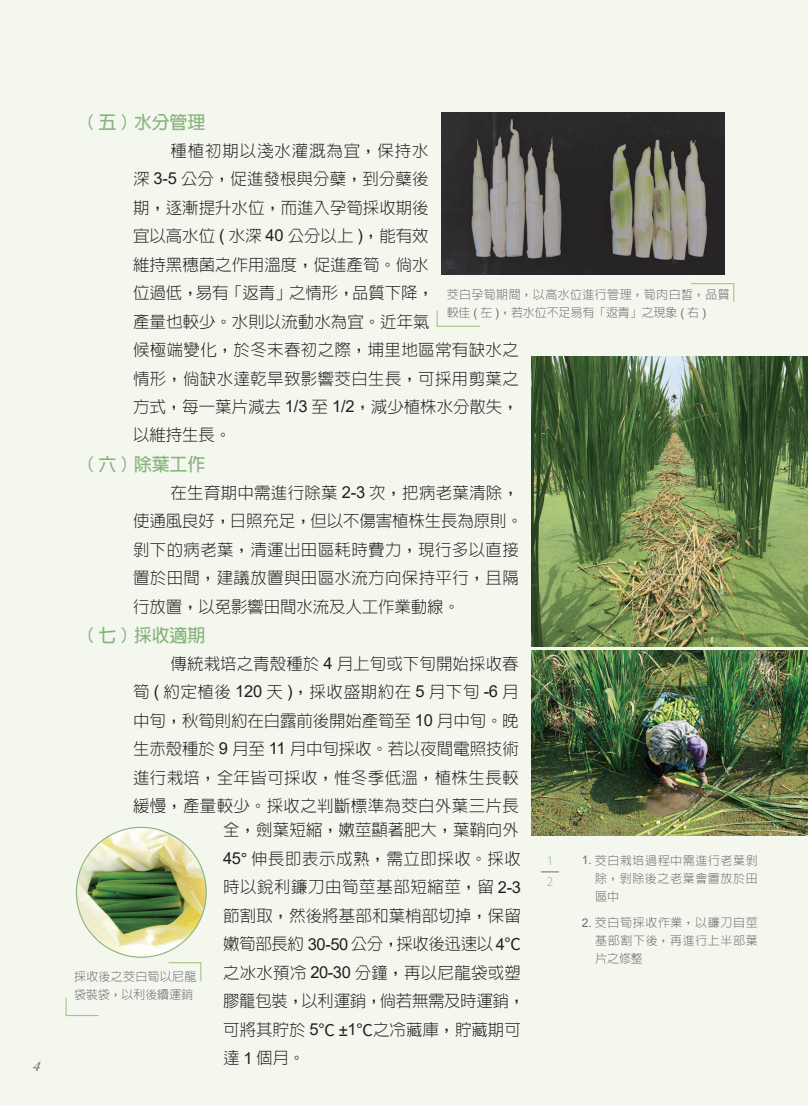
<style>
.page{position:relative;width:808px;height:1106px;background:#f4f7ee}
.page>*{position:absolute;margin:0;border:0;box-sizing:border-box;transform-origin:0 0}
.t1{font:700 18px "AR Hei B5";letter-spacing:-.01em;color:#88b47d}
.t2{font:300 16.5px/28.5px "AR Hei B5";letter-spacing:.005em;color:#231f20}
.t3{font:italic 600 15px "Adobe Caslon Pro";color:#808285}
.t4{font:300 12px/18px "AR Hei B5";letter-spacing:.03em;color:#6c6d70}
.t5{font:12px/21.8px "Gen Seki Gothic TW L";color:#a5bb76}
.s1{font-family:"Arial";font-weight:400}
.s2{font-family:"Taipei Sans TC Beta";font-weight:400}
</style>
<div class="page">
<img style="left:441px;top:113px;width:283px;height:161px">
<svg style="left:436px;top:310px;width:44px;height:17px"></svg>
<svg style="left:690px;top:283px;width:44px;height:19px"></svg>
<img style="left:531px;top:356px;width:277px;height:290px">
<img style="left:531px;top:650px;width:277px;height:185px">
<svg style="left:541px;top:871px;width:18px;height:1px"></svg>
<img style="left:76px;top:827px;width:130px;height:130px;border-radius:65px">
<svg style="left:168px;top:962px;width:34px;height:19px"></svg>
<svg style="left:65px;top:997px;width:34px;height:19px"></svg>
<p class="t3" style="left:33px;top:1057px;width:9px">4</p>
<p class="t1" style="left:85px;top:113px;width:122px">( 五 ) 水分管理</p>
<p class="t2" style="left:133px;top:136px;width:387px;text-indent:38px">種植初期以淺水灌溉為宜，保持水<br>深 <span class="s1">3-5</span> 公分，促進發根與分蘗，到分蘗後<br>期，逐漸提升水位，而進入孕筍採收期後<br>宜以高水位 <span class="s1">(</span> 水深 <span class="s1">40</span> 公分以上 <span class="s1">)</span>，能有效<br>維持黑穗菌之作用溫度，促進產筍。倘水<br>位過低，易有「返青」之情形，品質下降，<br>產量也較少。水則以流動水為宜。近年氣<br>候極端變化，於冬末春初之際，埔里地區常有缺水之情形，倘缺水達乾旱致影響茭白生長，可採用剪葉之方式，每一葉片減去 <span class="s1">1/3</span> 至 <span class="s1">1/2</span>，減少植株水分散失，以維持生長。</p>
<p class="t1" style="left:85px;top:455px;width:122px">( 六 ) 除葉工作</p>
<p class="t2" style="left:133px;top:478px;width:391px;text-indent:38px">在生育期中需進行除葉 <span class="s1">2-3</span> 次，把病老葉清除，使通風良好，日照充足，但以不傷害植株生長為原則。剝下的病老葉，清運出田區耗時費力，現行多以直接置於田間，建議放置與田區水流方向保持平行，且隔行放置，以免影響田間水流及人工作業動線。</p>
<p class="t1" style="left:85px;top:626px;width:122px">( 七 ) 採收適期</p>
<p class="t2" style="left:133px;top:649px;width:387px;text-align:justify;text-indent:38px">傳統栽培之青殼種於 <span class="s1">4</span> 月上旬或下旬開始採收春筍 <span class="s1">(</span> 約定植後 <span class="s1">120</span> 天 <span class="s1">)</span>，採收盛期約在 <span class="s1">5</span> 月下旬 <span class="s1">-6</span> 月中旬，秋筍則約在白露前後開始產筍至 <span class="s1">10</span> 月中旬。晚生赤殼種於 <span class="s1">9</span> 月至 <span class="s1">11</span> 月中旬採收。若以夜間電照技術進行栽培，全年皆可採收，惟冬季低溫，植株生長較緩慢，產量較少。採收之判斷標準為茭白外葉三片長</p>
<p class="t4" style="left:447px;top:285px;width:284px">茭白孕筍期間，以高水位進行管理，筍肉白皙，品質較佳 <span class="s1">(</span> 左 <span class="s1">)</span>，若水位不足易有「返青」之現象 <span class="s1">(</span> 右 <span class="s1">)</span></p>
<p class="t4" style="left:74px;top:967px;width:124px">採收後之茭白筍以尼龍袋裝袋，以利後續運銷</p>
<p class="t2" style="left:223px;top:815px;width:303px">全，劍葉短縮，嫩莖顯著肥大，葉鞘向外<br><span class="s1">45°</span> 伸長即表示成熟，需立即採收。採收時以銳利鐮刀由筍莖基部短縮莖，留 <span class="s1">2-3</span>節割取，然後將基部和葉梢部切掉，保留嫩筍部長約 <span class="s1">30-50</span> 公分，採收後迅速以 <span class="s1">4</span><span class="s2">℃</span>之冰水預冷 <span class="s1">20-30</span> 分鐘，再以尼龍袋或塑膠籠包裝，以利運銷，倘若無需及時運銷，可將其貯於 <span class="s1">5</span><span class="s2">℃</span> <span class="s1">±1</span><span class="s2">℃</span>之冷藏庫，貯藏期可</p>
<p class="t2" style="left:223px;top:1043px;width:83px">達 <span class="s1">1</span> 個月。</p>
<p class="t5" style="left:547px;top:849px;width:8px">1<br>2</p>
<p class="t4" style="left:595px;top:851px;width:164px;text-align:justify;text-indent:-14px"><span class="s1">1.</span> 茭白栽培過程中需進行老葉剝除，剝除後之老葉會置放於田區中</p>
<p class="t4" style="left:595px;top:913px;width:164px;text-align:justify;text-indent:-14px"><span class="s1">2.</span> 茭白筍採收作業，以鐮刀自莖基部割下後，再進行上半部葉片之修整</p>
</div>
